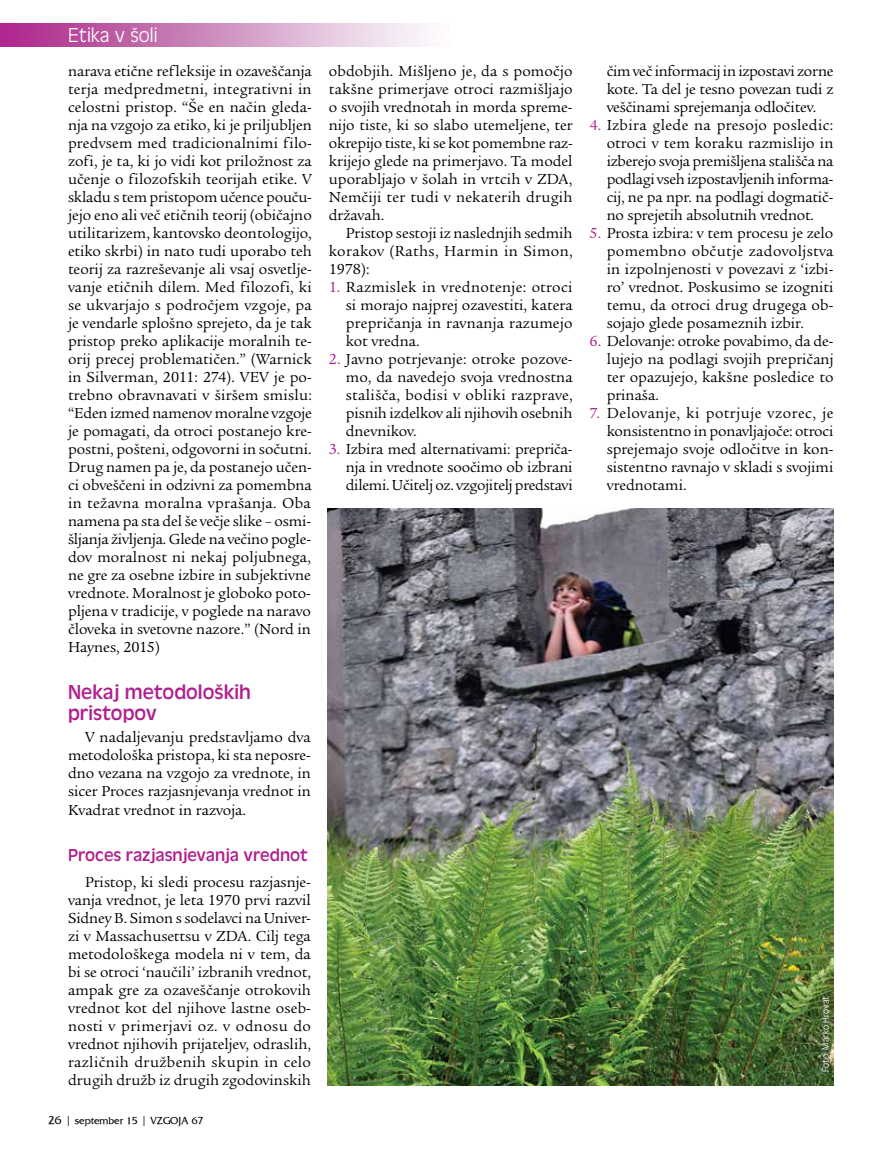
<style>
.page{position:relative;width:893px;height:1149px;background:#fff}
.page>*{position:absolute;margin:0;border:0;box-sizing:border-box;transform-origin:0 0}
.t1{font:21px/21px "Antique Oli TEE";color:#af1f8e}
.t2{font:21px "Antique Oli TEE Ligh";color:#fff}
.t3{font:18px "Antique Oli TEE";color:#af1f8e}
.t4{font:15px/18px "Legacy Ser Itc TEE";color:#000;text-align:justify}
.t5{font:10.5px "France VZG";color:#000}
.t6{font:9.75px "Antique Oli TEE Ligh";letter-spacing:-.005em;color:#fff}
.s1{font-size:12px}
.s2{font-family:"Legacy Ser Itc TEE";font-size:12px}
.s3{color:#af1f8e}
</style>
<div class="page">
<img style="left:0;top:23px;width:429px;height:23px">
<img style="left:328px;top:508px;width:505px;height:576px">
<h1 class="t2" style="left:68px;top:24px;width:91px">Etika v šoli</h1>
<p class="t4" style="left:68px;top:62px;width:245px">narava etične refleksije in ozaveščanja terja medpredmetni, integrativni in celostni pristop. “Še en način gleda&shy;nja na vzgojo za etiko, ki je priljubljen predvsem med tradicionalnimi filo&shy;zofi, je ta, ki jo vidi kot priložnost za učenje o filozofskih teorijah etike. V skladu s tem pristopom učence pouču&shy;jejo eno ali več etičnih teorij (običajno utilitarizem, kantovsko deontologijo, etiko skrbi) in nato tudi uporabo teh teorij za razreševanje ali vsaj osvetlje&shy;vanje etičnih dilem. Med filozofi, ki se ukvarjajo s področjem vzgoje, pa je vendarle splošno sprejeto, da je tak pristop preko aplikacije moralnih te&shy;orij precej problematičen.” (Warnick in Silverman, 2011: 274). VEV je po&shy;trebno obravnavati v širšem smislu: “Eden izmed namenov moralne vzgoje je pomagati, da otroci postanejo kre&shy;postni, pošteni, odgovorni in sočutni.<br>Drug namen pa je, da postanejo učen&shy;ci obveščeni in odzivni za pomembna in težavna moralna vprašanja. Oba namena pa sta del še večje slike – osmi&shy;šljanja življenja. Glede na večino pogle&shy;dov moralnost ni nekaj poljubnega, ne gre za osebne izbire in subjektivne vrednote. Moralnost je globoko poto&shy;pljena v tradicije, v poglede na naravo človeka in svetovne nazore.” (Nord in Haynes, 2015)</p>
<h1 class="t1" style="left:68px;top:681px;width:185px">Nekaj metodoloških pristopov</h1>
<p class="t4" style="left:68px;top:728px;width:244px;text-indent:17px">V nadaljevanju predstavljamo dva metodološka pristopa, ki sta neposre&shy;dno vezana na vzgojo za vrednote, in sicer Proces razjasnjevanja vrednot in Kvadrat vrednot in razvoja.</p>
<p class="t3" style="left:68px;top:844px;width:241px">Proces razjasnjevanja vrednot</p>
<p class="t4" style="left:68px;top:872px;width:244px;text-indent:17px">Pristop, ki sledi procesu razjasnje&shy;vanja vrednot, je leta 1970 prvi razvil Sidney B. Simon s sodelavci na Univer&shy;zi v Massachusettsu v ZDA. Cilj tega metodološkega modela ni v tem, da bi se otroci ‘naučili’ izbranih vrednot, ampak gre za ozaveščanje otrokovih vrednot kot del njihove lastne oseb&shy;nosti v primerjavi oz. v odnosu do vrednot njihovih prijateljev, odraslih, različnih družbenih skupin in celo drugih družb iz drugih zgodovinskih</p>
<p class="t5" style="left:48px;top:1114px;width:157px"><span class="s1">26</span> <span class="s2">|</span> september 15 <span class="s2">|</span> VZGOJA 67</p>
<p class="t4" style="left:329px;top:62px;width:245px">obdobjih. Mišljeno je, da s pomočjo takšne primerjave otroci razmišljajo o svojih vrednotah in morda spreme&shy;nijo tiste, ki so slabo utemeljene, ter okrepijo tiste, ki se kot pomembne raz&shy;krijejo glede na primerjavo. Ta model uporabljajo v šolah in vrtcih v ZDA, Nemčiji ter tudi v nekaterih drugih državah.</p>
<p class="t4" style="left:329px;top:224px;width:245px;text-indent:17px">Pristop sestoji iz naslednjih sedmih korakov (Raths, Harmin in Simon, 1978):</p>
<p class="t4" style="left:346px;top:278px;width:228px;text-indent:-17px"><span class="s3">1.</span> Razmislek in vrednotenje: otroci si morajo najprej ozavestiti, katera prepričanja in ravnanja razumejo kot vredna.</p>
<p class="t4" style="left:346px;top:350px;width:228px;text-indent:-17px"><span class="s3">2.</span> Javno potrjevanje: otroke pozove&shy;mo, da navedejo svoja vrednostna stališča, bodisi v obliki razprave, pisnih izdelkov ali njihovih osebnih dnevnikov.</p>
<p class="t4" style="left:346px;top:440px;width:228px;text-indent:-17px"><span class="s3">3.</span> Izbira med alternativami: prepriča&shy;nja in vrednote soočimo ob izbrani dilemi. Učitelj oz. vzgojitelj predstavi</p>
<p class="t4" style="left:607px;top:62px;width:228px">čim več informacij in izpostavi zorne kote. Ta del je tesno povezan tudi z veščinami sprejemanja odločitev.</p>
<p class="t4" style="left:607px;top:116px;width:228px;text-indent:-17px"><span class="s3">4.</span> Izbira glede na presojo posledic: otroci v tem koraku razmislijo in izberejo svoja premišljena stališča na podlagi vseh izpostavljenih informa&shy;cij, ne pa npr. na podlagi dogmatič&shy;no sprejetih absolutnih vrednot.</p>
<p class="t4" style="left:607px;top:224px;width:228px;text-indent:-17px"><span class="s3">5.</span> Prosta izbira: v tem procesu je zelo pomembno občutje zadovoljstva in izpolnjenosti v povezavi z ‘izbi&shy;ro’ vrednot. Poskusimo se izogniti temu, da otroci drug drugega ob&shy;sojajo glede posameznih izbir.</p>
<p class="t4" style="left:607px;top:332px;width:228px;text-indent:-17px"><span class="s3">6.</span> Delovanje: otroke povabimo, da de&shy;lujejo na podlagi svojih prepričanj ter opazujejo, kakšne posledice to prinaša.</p>
<p class="t4" style="left:607px;top:404px;width:228px;text-indent:-17px"><span class="s3">7.</span> Delovanje, ki potrjuje vzorec, je konsistentno in ponavljajoče: otroci sprejemajo svoje odločitve in kon&shy;sistentno ravnajo v skladi s svojimi vrednotami.</p>
<p class="t6" style="left:820px;top:1072px;width:78px;rotate:-90deg">Foto: Marko Hrovat</p>
</div>
